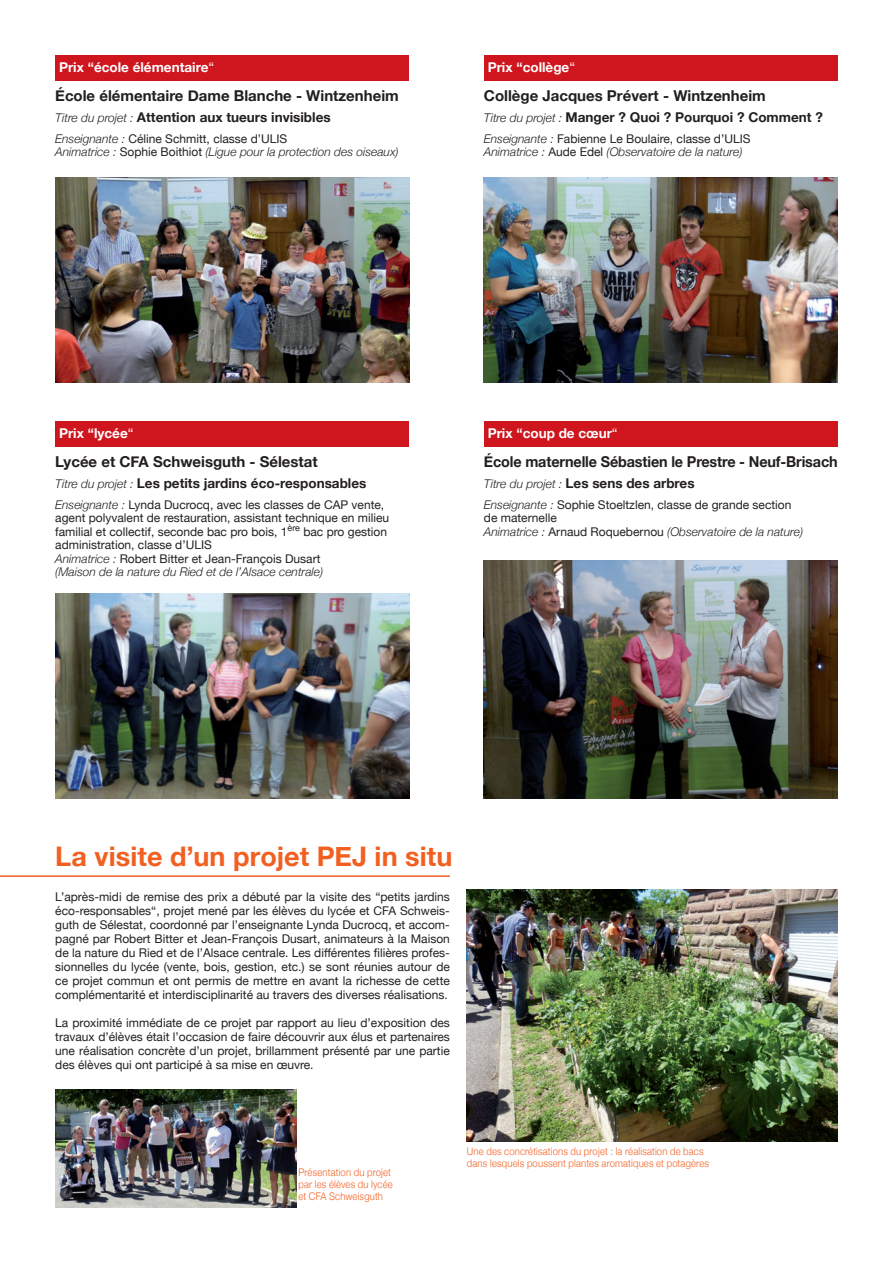
<style>
.page{position:relative;width:893px;height:1263px;background:#fff}
.page>*{position:absolute;margin:0;border:0;box-sizing:border-box;transform-origin:0 0}
.t1{font:700 27px "Helvetica Neue";letter-spacing:.005em;color:#f26021}
.t2{font:700 15px "Helvetica Neue";color:#231f20}
.t3{font:700 15px "Helvetica Neue";color:#231f20;scale:.96 1}
.t4{font:700 13.5px "Helvetica Neue";color:#231f20}
.t5{font:700 13.5px "Helvetica Neue";color:#fff}
.t6{font:12px/14px "Helvetica Neue";color:#231f20;text-align:justify}
.t7{font:italic 300 12px "Helvetica Neue";color:#231f20}
.t8{font:300 10.5px "Helvetica Neue";letter-spacing:.02em;color:#f26021;scale:.9 1}
.s1{font-weight:400}
.s2{font-weight:300;font-style:italic;font-size:12px}
.s3{font-weight:300;font-style:italic}
.s4{font-weight:400;font-style:normal}
</style>
<div class="page">
<div style="left:55px;top:55px;width:354px;height:25px;background:#cf151d"></div>
<img style="left:55px;top:178px;width:354px;height:205px">
<div style="left:484px;top:55px;width:354px;height:25px;background:#cf151d"></div>
<img style="left:484px;top:178px;width:354px;height:205px">
<div style="left:55px;top:421px;width:354px;height:25px;background:#cf151d"></div>
<img style="left:55px;top:593px;width:354px;height:205px">
<div style="left:484px;top:421px;width:354px;height:25px;background:#cf151d"></div>
<img style="left:484px;top:560px;width:354px;height:238px">
<hr style="left:0;top:875px;width:450px;height:2px;background:#f26021">
<img style="left:467px;top:890px;width:371px;height:252px">
<img style="left:55px;top:1089px;width:242px;height:119px">
<p class="t5" style="left:59px;top:55px;width:157px">Prix “école élémentaire<span class="s1">“</span></p>
<p class="t2" style="left:55px;top:82px;width:345px">École élémentaire Dame Blanche - Wintzenheim</p>
<p class="t4" style="left:55px;top:105px;width:277px"><span class="s2">Titre du projet :</span> Attention aux tueurs invisibles</p>
<p class="t6" style="left:55px;top:131px;width:234px"><span class="s3">Enseignante :</span> Céline Schmitt, classe d’ULIS</p>
<p class="t7" style="left:55px;top:143px;width:345px">Animatrice : <span class="s4">Sophie Boithiot</span> (Ligue pour la protection des oiseaux)</p>
<p class="t5" style="left:488px;top:55px;width:89px">Prix “collège<span class="s1">“</span></p>
<p class="t2" style="left:484px;top:82px;width:283px">Collège Jacques Prévert - Wintzenheim</p>
<p class="t4" style="left:484px;top:105px;width:340px"><span class="s2">Titre du projet :</span> Manger ? Quoi ? Pourquoi ? Comment ?</p>
<p class="t6" style="left:484px;top:131px;width:268px"><span class="s3">Enseignante :</span> Fabienne Le Boulaire, classe d’ULIS</p>
<p class="t7" style="left:484px;top:143px;width:260px">Animatrice : <span class="s4">Aude Edel</span> (Observatoire de la nature)</p>
<p class="t5" style="left:59px;top:421px;width:76px">Prix “lycée<span class="s1">“</span></p>
<p class="t2" style="left:55px;top:448px;width:264px">Lycée et CFA Schweisguth - Sélestat</p>
<p class="t4" style="left:55px;top:471px;width:313px"><span class="s2">Titre du projet :</span> Les petits jardins éco-responsables</p>
<p class="t6" style="left:55px;top:496px;width:330px"><span class="s3">Enseignante :</span> Lynda Ducrocq, avec les classes de CAP vente,</p>
<p class="t6" style="left:55px;top:510px;width:335px;line-height:13.5px;text-align:left">agent polyvalent de restauration, assistant technique en milieu familial et collectif, seconde bac pro bois, 1<sup>ère</sup> bac pro gestion administration, classe d’ULIS</p>
<p class="t6" style="left:55px;top:550px;width:267px"><span class="s3">Animatrice :</span> Robert Bitter et Jean-François Dusart</p>
<p class="t7" style="left:55px;top:562px;width:269px">(Maison de la nature du Ried et de l’Alsace centrale)</p>
<p class="t5" style="left:488px;top:421px;width:132px">Prix “coup de cœur<span class="s1">“</span></p>
<p class="t3" style="left:484px;top:448px;width:370px">École maternelle Sébastien le Prestre - Neuf-Brisach</p>
<p class="t4" style="left:484px;top:471px;width:212px"><span class="s2">Titre du projet :</span> Les sens des arbres</p>
<p class="t6" style="left:484px;top:496px;width:309px"><span class="s3">Enseignante :</span> Sophie Stoeltzlen, classe de grande section</p>
<p class="t6" style="left:484px;top:510px;width:74px">de maternelle</p>
<p class="t7" style="left:484px;top:522px;width:321px">Animatrice : <span class="s4">Arnaud Roquebernou</span> (Observatoire de la nature)</p>
<p class="t1" style="left:55px;top:832px;width:399px">La visite d’un projet PEJ in situ</p>
<p class="t6" style="left:55px;top:889px;width:396px">L’après-midi de remise des prix a débuté par la visite des “petits jardins éco-responsables“, projet mené par les élèves du lycée et CFA Schweis&shy;guth de Sélestat, coordonné par l’enseignante Lynda Ducrocq, et accom&shy;pagné par Robert Bitter et Jean-François Dusart, animateurs à la Maison de la nature du Ried et de l’Alsace centrale. Les différentes filières profes&shy;sionnelles du lycée (vente, bois, gestion, etc.) se sont réunies autour de ce projet commun et ont permis de mettre en avant la richesse de cette complémentarité et interdisciplinarité au travers des diverses réalisations.</p>
<p class="t6" style="left:55px;top:1015px;width:396px">La proximité immédiate de ce projet par rapport au lieu d’exposition des travaux d’élèves était l’occasion de faire découvrir aux élus et partenaires une réalisation concrète d’un projet, brillamment présenté par une partie des élèves qui ont participé à sa mise en œuvre.</p>
<p class="t8" style="left:298px;top:1164px;width:104px">Présentation du projet</p>
<p class="t8" style="left:298px;top:1176px;width:106px">par les élèves du lycée</p>
<p class="t8" style="left:298px;top:1188px;width:95px">et CFA Schweisguth</p>
<p class="t8" style="left:467px;top:1142px;width:265px">Une des concrétisations du projet : la réalisation de bacs</p>
<p class="t8" style="left:467px;top:1154px;width:270px">dans lesquels poussent plantes aromatiques et potagères</p>
</div>
